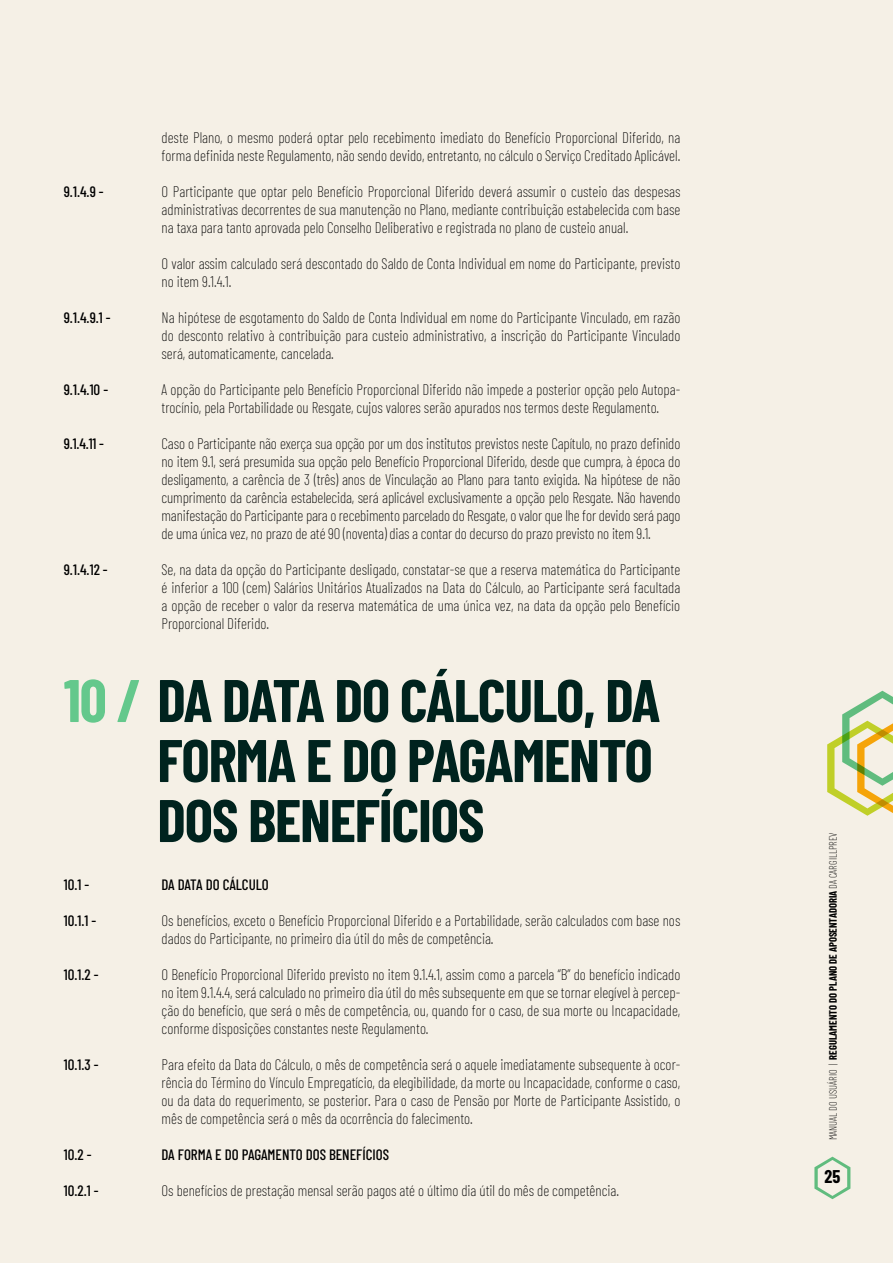
<style>
.page{position:relative;width:893px;height:1263px;background:#f5f0e6}
.page>*{position:absolute;margin:0;border:0;box-sizing:border-box;transform-origin:0 0}
.t1{font:700 60px/60px "Barlow Condensed";letter-spacing:-.02em;color:#00231e}
.t2{font:700 18px "Barlow Condensed";color:#000}
.t3{font:200 15px/18px "Barlow Condensed";color:#000;text-align:justify}
.t4{font:500 15px "Barlow Condensed";color:#000}
.t5{font:700 10.5px "Barlow Condensed";color:#000}
.s1{color:#64c88c}
.s2{font-weight:200}
</style>
<div class="page">
<svg style="left:814px;top:1157px;width:36px;height:42px"></svg>
<svg style="left:827px;top:691px;width:66px;height:125px"></svg>
<p class="t3" style="left:162px;top:127px;width:520px">deste Plano, o mesmo poderá optar pelo recebimento imediato do Benefício Proporcional Diferido, na forma definida neste Regulamento, não sendo devido, entretanto, no cálculo o Serviço Creditado Aplicável.</p>
<p class="t4" style="left:64px;top:180px;width:41px">9.1.4.9 -</p>
<p class="t3" style="left:162px;top:181px;width:520px">O Participante que optar pelo Benefício Proporcional Diferido deverá assumir o custeio das despesas administrativas decorrentes de sua manutenção no Plano, mediante contribuição estabelecida com base na taxa para tanto aprovada pelo Conselho Deliberativo e registrada no plano de custeio anual.</p>
<p class="t3" style="left:162px;top:253px;width:520px">O valor assim calculado será descontado do Saldo de Conta Individual em nome do Participante, previsto no item 9.1.4.1.</p>
<p class="t4" style="left:64px;top:306px;width:48px">9.1.4.9.1 -</p>
<p class="t3" style="left:162px;top:307px;width:520px">Na hipótese de esgotamento do Saldo de Conta Individual em nome do Participante Vinculado, em razão do desconto relativo à contribuição para custeio administrativo, a inscrição do Participante Vinculado será, automaticamente, cancelada.</p>
<p class="t4" style="left:64px;top:378px;width:46px">9.1.4.10 -</p>
<p class="t3" style="left:162px;top:379px;width:520px">A opção do Participante pelo Benefício Proporcional Diferido não impede a posterior opção pelo Autopa&shy;trocínio, pela Portabilidade ou Resgate, cujos valores serão apurados nos termos deste Regulamento.</p>
<p class="t4" style="left:64px;top:432px;width:42px">9.1.4.11 -</p>
<p class="t3" style="left:162px;top:433px;width:520px">Caso o Participante não exerça sua opção por um dos institutos previstos neste Capítulo, no prazo definido no item 9.1, será presumida sua opção pelo Benefício Proporcional Diferido, desde que cumpra, à época do desligamento, a carência de 3 (três) anos de Vinculação ao Plano para tanto exigida. Na hipótese de não cumprimento da carência estabelecida, será aplicável exclusivamente a opção pelo Resgate. Não havendo manifestação do Participante para o recebimento parcelado do Resgate, o valor que lhe for devido será pago de uma única vez, no prazo de até 90 (noventa) dias a contar do decurso do prazo previsto no item 9.1.</p>
<p class="t4" style="left:64px;top:558px;width:45px">9.1.4.12 -</p>
<p class="t3" style="left:162px;top:559px;width:520px">Se, na data da opção do Participante desligado, constatar-se que a reserva matemática do Participante é inferior a 100 (cem) Salários Unitários Atualizados na Data do Cálculo, ao Participante será facultada a opção de receber o valor da reserva matemática de uma única vez, na data da opção pelo Benefício Proporcional Diferido.</p>
<h1 class="t1" style="left:157px;top:667px;width:504px;text-indent:-94px"><span class="s1">10 /</span> DA DATA DO CÁLCULO, DA<br>FORMA E DO PAGAMENTO<br>DOS BENEFÍCIOS</h1>
<p class="t4" style="left:64px;top:874px;width:27px">10.1 -</p>
<p class="t4" style="left:162px;top:874px;width:109px">DA DATA DO CÁLCULO</p>
<p class="t4" style="left:64px;top:910px;width:34px">10.1.1 -</p>
<p class="t3" style="left:162px;top:911px;width:520px">Os benefícios, exceto o Benefício Proporcional Diferido e a Portabilidade, serão calculados com base nos dados do Participante, no primeiro dia útil do mês de competência.</p>
<p class="t4" style="left:64px;top:964px;width:36px">10.1.2 -</p>
<p class="t3" style="left:162px;top:965px;width:520px">O Benefício Proporcional Diferido previsto no item 9.1.4.1, assim como a parcela “B” do benefício indicado no item 9.1.4.4, será calculado no primeiro dia útil do mês subsequente em que se tornar elegível à percep&shy;ção do benefício, que será o mês de competência, ou, quando for o caso, de sua morte ou Incapacidade, conforme disposições constantes neste Regulamento.</p>
<p class="t4" style="left:64px;top:1054px;width:36px">10.1.3 -</p>
<p class="t3" style="left:162px;top:1055px;width:520px">Para efeito da Data do Cálculo, o mês de competência será o aquele imediatamente subsequente à ocor&shy;rência do Término do Vínculo Empregatício, da elegibilidade, da morte ou Incapacidade, conforme o caso, ou da data do requerimento, se posterior. Para o caso de Pensão por Morte de Participante Assistido, o mês de competência será o mês da ocorrência do falecimento.</p>
<p class="t4" style="left:64px;top:1144px;width:29px">10.2 -</p>
<p class="t4" style="left:162px;top:1144px;width:229px">DA FORMA E DO PAGAMENTO DOS BENEFÍCIOS</p>
<p class="t4" style="left:64px;top:1180px;width:36px">10.2.1 -</p>
<p class="t3" style="left:162px;top:1181px;width:459px">Os benefícios de prestação mensal serão pagos até o último dia útil do mês de competência.</p>
<p class="t5" style="left:825px;top:1140px;width:309px;rotate:-90deg"><span class="s2">MANUAL DO USUÁRIO |</span> REGULAMENTO DO PLANO DE APOSENTADORIA <span class="s2">DA CARGILLPREV</span></p>
<p class="t2" style="left:825px;top:1164px;width:17px">25</p>
</div>
